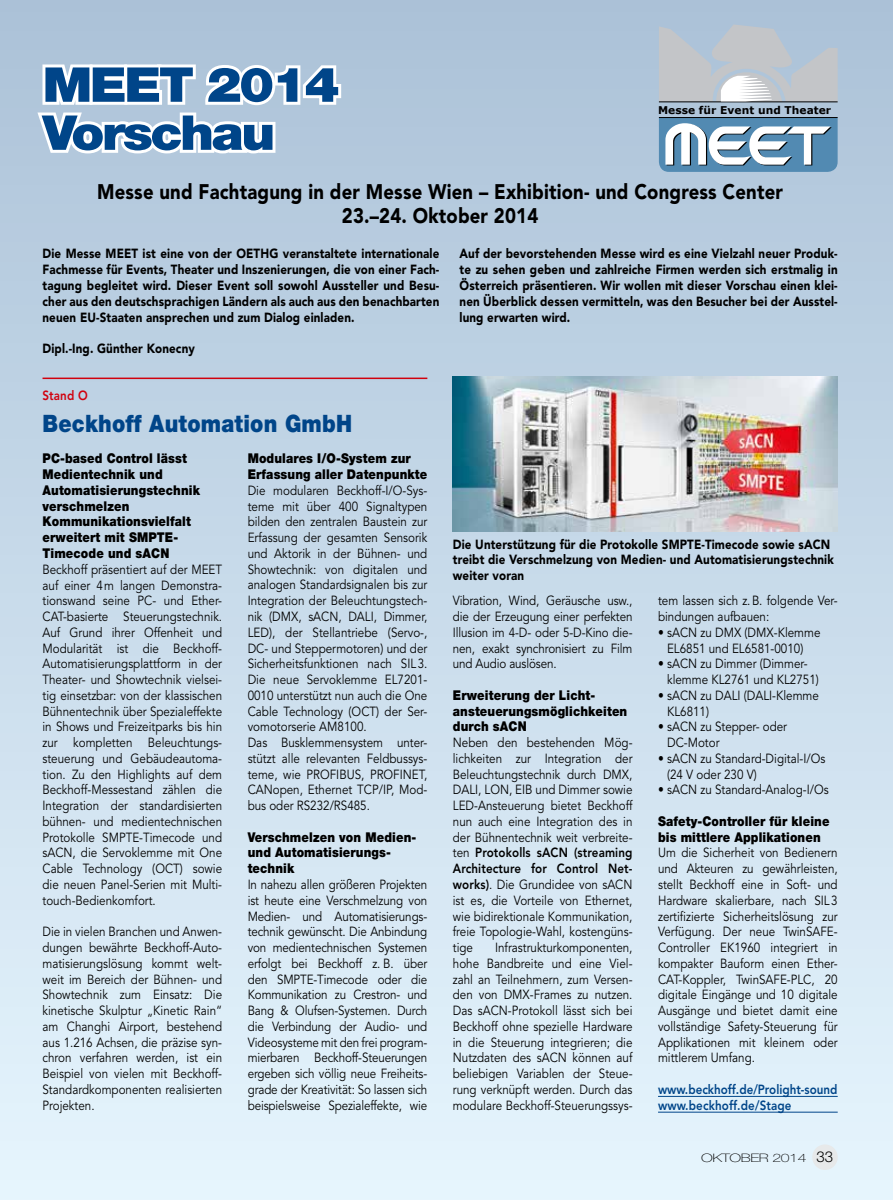
<style>
.page{position:relative;width:893px;height:1200px;background:#fff}
.page>*{position:absolute;margin:0;border:0;box-sizing:border-box;transform-origin:0 0}
.t1{font:900 48px/48px "Helvetica Neue";letter-spacing:-.05em;color:#004589;scale:1.1 1}
.t2{font:900 24px "Helvetica Neue";letter-spacing:.01em;color:#004589;scale:.88 1}
.t3{font:900 21px/24px "Avenir";letter-spacing:.01em;color:#000;text-align:center;scale:.88 1}
.t4{font:900 13.5px/15.8px "Helvetica Neue";letter-spacing:.01em;color:#000;scale:.88 1}
.t5{font:13.2px/15.8px "Avenir";color:#000;text-align:justify;scale:.88 1}
.t6{font:900 13.2px/15.8px "Avenir";letter-spacing:.01em;color:#000;text-align:justify;scale:.88 1}
.t7{font:800 13.2px/15.8px "Avenir";color:#004589;scale:.88 1}
.t8{font:800 13.2px "Avenir";letter-spacing:.01em;color:#d1010e;scale:.88 1}
.t9{font:100 11.7px "Helvetica Neue";letter-spacing:-.025em;color:#000;scale:1.35 1}
.t10{font:700 10.65px "Verdana";letter-spacing:.005em;color:#000}
.s1{font-weight:800}
.s2{font-weight:300;font-size:15px}
</style>
<div class="page">
<div style="left:0;top:0;width:893px;height:1199px;background:linear-gradient(to bottom,#abc1d7,#e6f5fe)"></div>
<div style="left:812px;top:1144px;width:26px;height:25px;background:#e7e9ea;border-radius:50%"></div>
<hr style="left:658px;top:1095px;width:180px;height:1px;background:#004589">
<hr style="left:658px;top:1111px;width:180px;height:1px;background:#004589">
<svg style="left:33px;top:61px;width:311px;height:95px"></svg>
<hr style="left:659px;top:102px;width:179px;height:1px;background:#000">
<hr style="left:659px;top:117px;width:179px;height:1px;background:#000">
<svg style="left:659px;top:118px;width:179px;height:54px"></svg>
<svg style="left:652px;top:24px;width:190px;height:78px;background:#bdc6cf"></svg>
<hr style="left:43px;top:377px;width:384px;height:2px;background:#d1010e">
<img style="left:453px;top:376px;width:385px;height:155px">
<h1 class="t1" style="left:43px;top:60px;width:75px">Meet</h1>
<h1 class="t1" style="left:43px;top:60px;width:272px;text-indent:164px">2014<br>Vorschau</h1>
<p class="t10" style="left:658px;top:103px;width:175px">Messe für Event und Theater</p>
<h3 class="t3" style="left:97px;top:179px;width:781px">Messe und Fachtagung in der Messe Wien – Exhibition- und Congress Center<br>23.–24. Oktober 2014</h3>
<p class="t6" style="left:43px;top:246px;width:452px">Die Messe MEET ist eine von der OETHG veranstaltete internationale Fachmesse für Events, Theater und Inszenierungen, die von einer Fach&shy;tagung begleitet wird. Dieser Event soll sowohl Aussteller und Besu&shy;cher aus den deutschsprachigen Ländern als auch aus den benachbarten neuen EU-Staaten ansprechen und zum Dialog einladen.</p>
<p class="t6" style="left:460px;top:246px;width:431px">Auf der bevorstehenden Messe wird es eine Vielzahl neuer Produk&shy;te zu sehen geben und zahlreiche Firmen werden sich erstmalig in Österreich präsentieren. Wir wollen mit dieser Vorschau einen klei&shy;nen Überblick dessen vermitteln, was den Besucher bei der Ausstel&shy;lung erwarten wird.</p>
<p class="t6" style="left:43px;top:340px;width:175px">Dipl.-Ing. Günther Konecny</p>
<p class="t8" style="left:43px;top:388px;width:53px">Stand O</p>
<h2 class="t2" style="left:43px;top:409px;width:353px">Beckhoff Automation GmbH</h2>
<p class="t4" style="left:43px;top:450px;width:180px">PC-based Control lässt<br>Medientechnik und<br>Automatisierungstechnik verschmelzen<br>Kommunikationsvielfalt erweitert mit SMPTE-<br>Timecode und sACN</p>
<p class="t5" style="left:43px;top:561px;width:206px">Beckhoff präsentiert auf der MEET auf einer 4m langen Demonstra&shy;tionswand seine PC- und Ether-CAT-basierte Steuerungstechnik.<br>Auf Grund ihrer Offenheit und Modularität ist die Beckhoff-Automatisierungsplattform in der Theater- und Showtechnik vielsei&shy;tig einsetzbar: von der klassischen Bühnentechnik über Spezialeffekte in Shows und Freizeitparks bis hin zur kompletten Beleuchtungs&shy;steuerung und Gebäudeautoma&shy;tion. Zu den Highlights auf dem Beckhoff-Messestand zählen die Integration der standardisierten bühnen- und medientechnischen Protokolle SMPTE-Timecode und sACN, die Servoklemme mit One Cable Technology (OCT) sowie die neuen Panel-Serien mit Multi&shy;touch-Bedienkomfort.</p>
<p class="t5" style="left:43px;top:923px;width:206px">Die in vielen Branchen und Anwen&shy;dungen bewährte Beckhoff-Auto&shy;matisierungslösung kommt welt&shy;weit im Bereich der Bühnen- und Showtechnik zum Einsatz: Die kinetische Skulptur „Kinetic Rain“ am Changhi Airport, bestehend aus 1.216 Achsen, die präzise syn&shy;chron verfahren werden, ist ein Beispiel von vielen mit Beckhoff-Standardkomponenten realisierten Projekten.</p>
<p class="t4" style="left:248px;top:450px;width:206px">Modulares I/O-System zur<br>Erfassung aller Datenpunkte</p>
<p class="t5" style="left:248px;top:482px;width:206px;text-align:left">Die modularen Beckhoff-I/O-Sys&shy;teme mit über 400 Signaltypen bilden den zentralen Baustein zur<br>Erfassung der gesamten Sensorik und Aktorik in der Bühnen- und<br>Showtechnik: von digitalen und analogen Standardsignalen bis zur<br>Integration der Beleuchtungstech&shy;nik (DMX, sACN, DALI, Dimmer,<br>LED), der Stellantriebe (Servo-,<br>DC- und Steppermotoren) und der<br>Sicherheitsfunktionen nach SIL3.<br>Die neue Servoklemme EL7201-<br>0010 unterstützt nun auch die One<br>Cable Technology (OCT) der Ser&shy;vomotorserie AM8100.<br>Das Busklemmensystem unter&shy;stützt alle relevanten Feldbussys&shy;teme, wie PROFIBUS, PROFINET,<br>CANopen, Ethernet TCP/IP, Mod&shy;bus oder RS232/RS485.</p>
<p class="t4" style="left:248px;top:828px;width:193px">Verschmelzen von Medien&shy;und Automatisierungs&shy;technik</p>
<p class="t5" style="left:248px;top:876px;width:206px">In nahezu allen größeren Projekten ist heute eine Verschmelzung von Medien- und Automatisierungs&shy;technik gewünscht. Die Anbindung von medientechnischen Systemen erfolgt bei Beckhoff z. B. über den SMPTE-Timecode oder die Kommunikation zu Crestron- und Bang &amp; Olufsen-Systemen. Durch die Verbindung der Audio- und Videosysteme mit den frei program&shy;mierbaren Beckhoff-Steuerungen ergeben sich völlig neue Freiheits&shy;grade der Kreativität: So lassen sich beispielsweise Spezialeffekte, wie</p>
<p class="t6" style="left:453px;top:536px;width:434px;text-align:left">Die Unterstützung für die Protokolle SMPTE-Timecode sowie sACN treibt die Verschmelzung von Medien- und Automatisierungstechnik weiter voran</p>
<p class="t5" style="left:453px;top:593px;width:206px">Vibration, Wind, Geräusche usw., die der Erzeugung einer perfekten Illusion im 4-D- oder 5-D-Kino die&shy;nen, exakt synchronisiert zu Film und Audio auslösen.</p>
<p class="t4" style="left:453px;top:687px;width:200px">Erweiterung der Licht&shy;ansteuerungsmöglichkeiten durch sACN</p>
<p class="t5" style="left:453px;top:734px;width:206px">Neben den bestehenden Mög&shy;lichkeiten zur Integration der Beleuchtungstechnik durch DMX, DALI, LON, EIB und Dimmer sowie LED-Ansteuerung bietet Beckhoff nun auch eine Integration des in der Bühnentechnik weit verbreite&shy;ten <span class="s1">Protokolls sACN (streaming Architecture for Control Net&shy;works)</span>. Die Grundidee von sACN ist es, die Vorteile von Ethernet, wie bidirektionale Kommunikation, freie Topologie-Wahl, kostengüns&shy;tige</p>
<p class="t5" style="left:453px;top:939px;width:206px;text-indent:42px">Infrastrukturkomponenten, hohe Bandbreite und eine Viel&shy;zahl an Teilnehmern, zum Versen&shy;den von DMX-Frames zu nutzen.<br>Das sACN-Protokoll lässt sich bei Beckhoff ohne spezielle Hardware in die Steuerung integrieren; die Nutzdaten des sACN können auf beliebigen Variablen der Steue&shy;rung verknüpft werden. Durch das modulare Beckhoff-Steuerungssys-</p>
<p class="t5" style="left:658px;top:593px;width:206px">tem lassen sich z.B. folgende Ver&shy;bindungen aufbauen:</p>
<p class="t5" style="left:667px;top:624px;width:176px;text-indent:-9px">• sACN zu DMX (DMX-Klemme<br>EL6851 und EL6581-0010)</p>
<p class="t5" style="left:667px;top:656px;width:174px;text-indent:-9px">• sACN zu Dimmer (Dimmer&shy;klemme KL2761 und KL2751)</p>
<p class="t5" style="left:667px;top:687px;width:174px;text-indent:-9px">• sACN zu DALI (DALI-Klemme<br>KL6811)</p>
<p class="t5" style="left:667px;top:719px;width:138px;text-indent:-9px">• sACN zu Stepper- oder<br>DC-Motor</p>
<p class="t5" style="left:667px;top:750px;width:181px;text-indent:-9px">• sACN zu Standard-Digital-I/Os (24 V oder 230 V)</p>
<p class="t5" style="left:658px;top:782px;width:195px">• sACN zu Standard-Analog-I/Os</p>
<p class="t4" style="left:658px;top:813px;width:196px">Safety-Controller für kleine bis mittlere Applikationen</p>
<p class="t5" style="left:658px;top:845px;width:206px">Um die Sicherheit von Bedienern und Akteuren zu gewährleisten, stellt Beckhoff eine in Soft- und Hardware skalierbare, nach SIL3 zertifizierte Sicherheitslösung zur Verfügung. Der neue TwinSAFE-Controller EK1960 integriert in kompakter Bauform einen Ether-CAT-Koppler, TwinSAFE-PLC, 20 digitale Eingänge und 10 digitale Ausgänge und bietet damit eine vollständige Safety-Steuerung für Applikationen mit kleinem oder mittlerem Umfang.</p>
<p class="t7" style="left:658px;top:1081px;width:205px">www.beckhoff.de/Prolight-sound www.beckhoff.de/Stage</p>
<p class="t9" style="left:701px;top:1150px;width:99px">OKTOBER 2014 <span class="s2">33</span></p>
</div>
